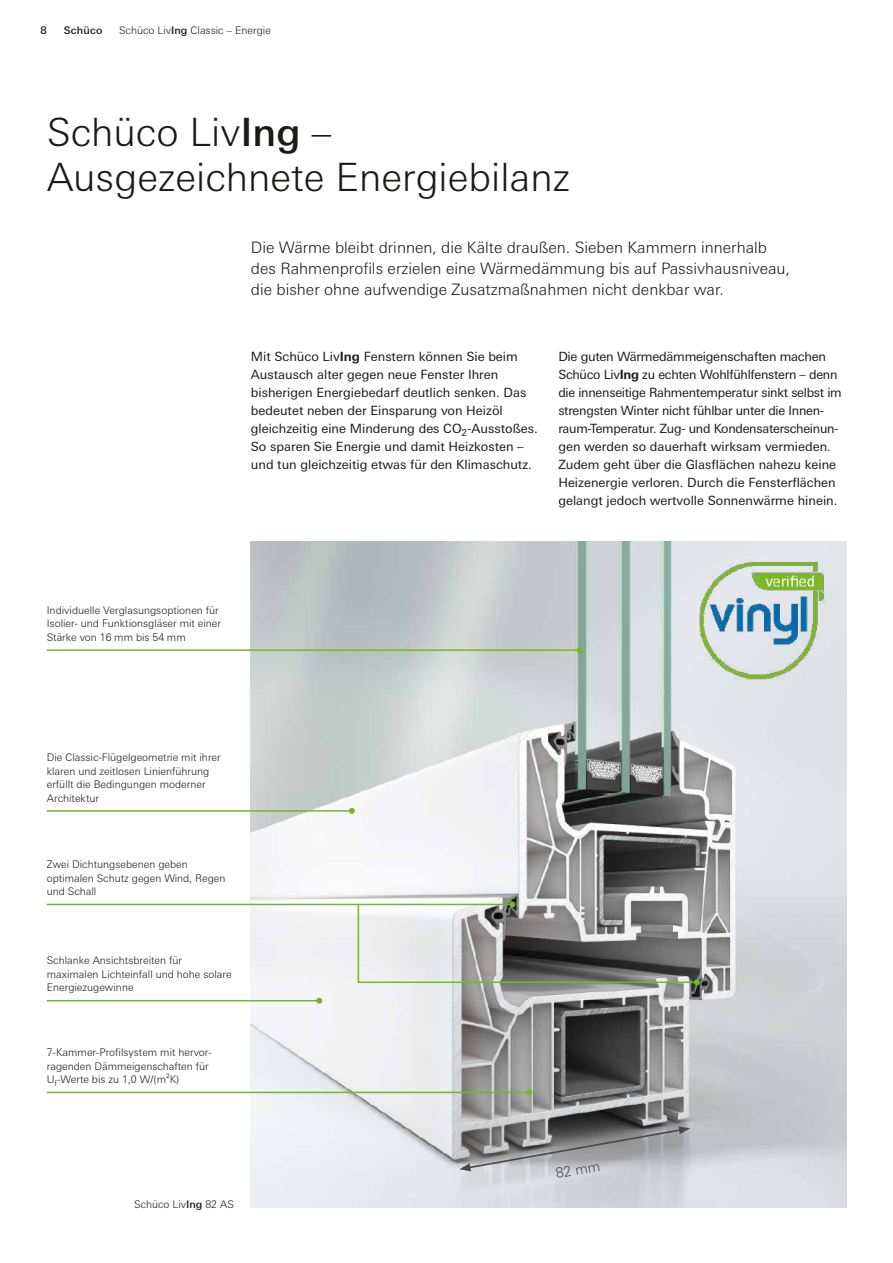
<style>
.page{position:relative;width:893px;height:1263px;background:#fff}
.page>*{position:absolute;margin:0;border:0;box-sizing:border-box;transform-origin:0 0}
.Headline{font:300 39px "Univers For Schueco 330";color:#1a1a18}
.Subline{font:300 15.75px/21px "Univers For Schueco 330";color:#1a1a18}
.Subline-2{font:300 14.1px "Univers For Schueco 330";color:#494948}
.Fließtext{font:12.75px/18px "Univers For Schueco 430 Reg";letter-spacing:-.02em;color:#1a1a18}
.Fließtext-2{font:12.75px/18px "Univers For Schueco 430 Reg";color:#1a1a18}
.Fließtext-3{font:300 10.5px/13.5px "Univers For Schueco 330";color:#1a1a18}
.Kopfzeile_links{font:300 10.5px "Univers For Schueco 330";color:#1a1a18}
.BU_rechts{font:300 10.5px "Univers For Schueco 330";color:#1a1a18}
.t1{font:10.5px "Univers For Schueco 530 Med";letter-spacing:.02em;color:#1a1a18}
.s1{font-family:"Univers For Schueco 530 Med";font-weight:400}
.s2{font-family:"Univers For Schueco 630";font-weight:700}
</style>
<div class="page">
<img style="left:251px;top:541px;width:595px;height:666px">
<svg style="left:459px;top:1126px;width:231px;height:45px;background:#939496"></svg>
<hr style="left:47px;top:649px;width:533px;height:2px;background:#75b827">
<svg style="left:577px;top:647px;width:6px;height:6px"></svg>
<hr style="left:47px;top:810px;width:305px;height:2px;background:#75b827">
<svg style="left:349px;top:808px;width:6px;height:6px"></svg>
<hr style="left:47px;top:1000px;width:272px;height:1px;background:#75b827">
<svg style="left:316px;top:998px;width:6px;height:6px"></svg>
<hr style="left:47px;top:1092px;width:482px;height:1px;background:#75b827">
<svg style="left:526px;top:1089px;width:6px;height:6px"></svg>
<hr style="left:47px;top:904px;width:465px;height:1px;background:#75b827">
<svg style="left:357px;top:901px;width:343px;height:84px;background:#9d9f9b"></svg>
<img style="left:676px;top:542px;width:170px;height:153px">
<p class="t1" style="left:40px;top:24px;width:8px">8</p>
<p class="t1" style="left:64px;top:24px;width:40px">Schüco</p>
<p class="Kopfzeile_links" style="left:119px;top:24px;width:153px">Schüco Liv<span class="s1">Ing</span> Classic – Energie</p>
<p class="Headline" style="left:47px;top:109px;width:286px">Schüco Liv<span class="s1">Ing</span> –</p>
<p class="Headline" style="left:47px;top:154px;width:525px">Ausgezeichnete Energiebilanz</p>
<p class="Subline" style="left:251px;top:237px;width:541px">Die Wärme bleibt drinnen, die Kälte draußen. Sieben Kammern innerhalb des Rahmenprofils erzielen eine Wärmedämmung bis auf Passivhausniveau, die bisher ohne aufwendige Zusatzmaßnahmen nicht denkbar war.</p>
<p class="Fließtext-2" style="left:251px;top:347px;width:288px">Mit Schüco Liv<span class="s2">Ing</span> Fenstern können Sie beim Austausch alter gegen neue Fenster Ihren bisherigen Energiebedarf deutlich senken. Das bedeutet neben der Einsparung von Heizöl gleichzeitig eine Minderung des CO<sub>2</sub>-Ausstoßes.<br>So sparen Sie Energie und damit Heizkosten – und tun gleichzeitig etwas für den Klimaschutz.</p>
<p class="Fließtext" style="left:558px;top:347px;width:269px">Die guten Wärmedämmeigenschaften machen</p>
<p class="Fließtext" style="left:558px;top:365px;width:285px">Schüco Liv<span class="s2">Ing</span> zu echten Wohlfühlfenstern – denn die innenseitige Rahmentemperatur sinkt selbst im strengsten Winter nicht fühlbar unter die Innen&shy;raum-Temperatur. Zug- und Kondensaterscheinun&shy;gen werden so dauerhaft wirksam vermieden.<br>Zudem geht über die Glasflächen nahezu keine Heizenergie verloren. Durch die Fensterflächen gelangt jedoch wertvolle Sonnenwärme hinein.</p>
<p class="Fließtext-3" style="left:47px;top:603px;width:176px">Individuelle Verglasungsoptionen für<br>Isolier- und Funktionsgläser mit einer<br>Stärke von 16 mm bis 54 mm</p>
<p class="Fließtext-3" style="left:47px;top:751px;width:176px">Die Classic-Flügelgeometrie mit ihrer klaren und zeitlosen Linienführung erfüllt die Bedingungen moderner<br>Architektur</p>
<p class="Fließtext-3" style="left:47px;top:858px;width:180px">Zwei Dichtungsebenen geben optimalen Schutz gegen Wind, Regen und Schall</p>
<p class="Fließtext-3" style="left:47px;top:954px;width:186px">Schlanke Ansichtsbreiten für maximalen Lichteinfall und hohe solare<br>Energiezugewinne</p>
<p class="Fließtext-3" style="left:47px;top:1046px;width:166px">7-Kammer-Profilsystem mit hervor&shy;ragenden Dämmeigenschaften für<br>U<sub>f</sub>-Werte bis zu 1,0 W/(m²K)</p>
<p class="BU_rechts" style="left:134px;top:1198px;width:101px">Schüco Liv<span class="s1">Ing</span> 82 AS</p>
<p class="Subline-2" style="left:555px;top:1165px;width:46px;rotate:-10deg">82 mm</p>
</div>
